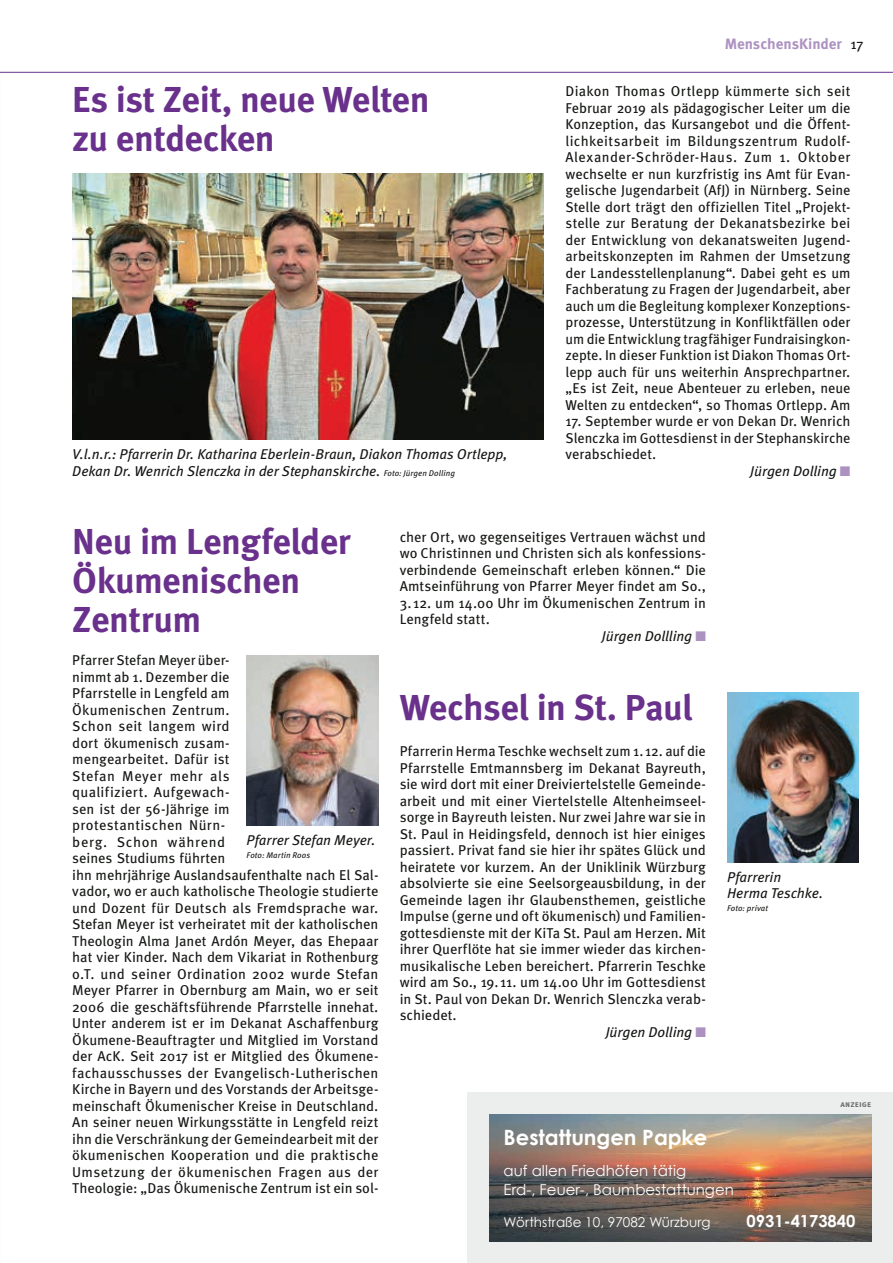
<style>
.page{position:relative;width:893px;height:1263px;background:#fff}
.page>*{position:absolute;margin:0;border:0;box-sizing:border-box;transform-origin:0 0}
.t1{font:700 36px/39px "Meta Pro";letter-spacing:-.015em;color:#69318b}
.t2{font:700 21.15px "Century Gothic";color:#fff}
.t3{font:700 16.65px "Century Gothic";letter-spacing:-.005em;color:#fff}
.t4{font:15px/18.1px "Century Gothic";color:#fff}
.t5{font:700 15px "Meta Pro";letter-spacing:-.005em;color:#ad92c1}
.t6{font:14.25px/16.5px "Meta Pro";color:#141713;text-align:justify}
.t7{font:italic 14.25px/16.5px "Meta Pro";letter-spacing:-.005em;color:#141713}
.t8{font:13.5px "Century Gothic";letter-spacing:.005em;color:#fff}
.t9{font:700 8.7px "Meta Pro";letter-spacing:.005em;color:#6f7171}
.t10{font:italic 8.25px "Meta Pro";letter-spacing:.015em;color:#141713}
.s1{font-size:8.25px}
.s2{color:#ad92c1}
</style>
<div class="page">
<div style="left:468px;top:1093px;width:425px;height:170px;background:#eceded"></div>
<img style="left:72px;top:174px;width:471px;height:266px">
<img style="left:727px;top:692px;width:132px;height:170px">
<img style="left:247px;top:655px;width:131px;height:170px">
<hr style="left:0;top:72px;width:893px;height:1px;background:#69318b">
<img style="left:489px;top:1114px;width:383px;height:128px">
<h1 class="t1" style="left:72px;top:78px;width:359px">Es ist Zeit, neue Welten zu entdecken</h1>
<p class="t7" style="left:72px;top:445px;width:437px">V.l.n.r.: Pfarrerin Dr. Katharina Eberlein-Braun, Diakon Thomas Ortlepp,<br>Dekan Dr. Wenrich Slenczka in der Stephanskirche. <span class="s1">Foto: Jürgen Dolling</span></p>
<p class="t5" style="left:725px;top:32px;width:119px">MenschensKinder</p>
<p class="t6" style="left:850px;top:35px;width:15px">17</p>
<p class="t6" style="left:566px;top:82px;width:286px">Diakon Thomas Ortlepp kümmerte sich seit Februar 2019 als pädagogischer Leiter um die Konzeption, das Kursangebot und die Öffent&shy;lichkeitsarbeit im Bildungszentrum Rudolf-Alexander-Schröder-Haus. Zum 1. Oktober wechselte er nun kurzfristig ins Amt für Evan&shy;gelische Jugendarbeit (AfJ) in Nürnberg. Seine Stelle dort trägt den offiziellen Titel „Projekt&shy;stelle zur Beratung der Dekanatsbezirke bei der Entwicklung von dekanatsweiten Jugend&shy;arbeitskonzepten im Rahmen der Umsetzung der Landesstellenplanung“. Dabei geht es um Fachberatung zu Fragen der Jugendarbeit, aber auch um die Begleitung komplexer Konzeptions&shy;prozesse, Unterstützung in Konfliktfällen oder um die Entwicklung tragfähiger Fundraisingkon&shy;zepte. In dieser Funktion ist Diakon Thomas Ort&shy;lepp auch für uns weiterhin Ansprechpartner. „Es ist Zeit, neue Abenteuer zu erleben, neue Welten zu entdecken“, so Thomas Ortlepp. Am</p>
<p class="t6" style="left:566px;top:412px;width:286px">17. September wurde er von Dekan Dr. Wenrich</p>
<p class="t6" style="left:566px;top:428px;width:286px">Slenczka im Gottesdienst in der Stephanskirche</p>
<p class="t6" style="left:566px;top:445px;width:92px">verabschiedet.</p>
<p class="t7" style="left:750px;top:461px;width:102px">Jürgen Dolling <span class="s2">■</span></p>
<h1 class="t1" style="left:72px;top:519px;width:280px">Neu im Lengfelder<br>Ökumenischen<br>Zentrum</h1>
<p class="t6" style="left:72px;top:651px;width:308px;text-align:left">Pfarrer Stefan Meyer über-<br>nimmt ab 1. Dezember die<br>Pfarrstelle in Lengfeld am<br>Ökumenischen Zentrum.<br>Schon seit langem wird<br>dort ökumenisch zusam-<br>mengearbeitet. Dafür ist<br>Stefan Meyer mehr als<br>qualifiziert. Aufgewach-<br>sen ist der 56-Jährige im<br>protestantischen Nürn-<br>berg. Schon während<br>seines Studiums führten<br>ihn mehrjährige Auslandsaufenthalte nach El Sal&shy;vador, wo er auch katholische Theologie studierte und Dozent für Deutsch als Fremdsprache war.<br>Stefan Meyer ist verheiratet mit der katholischen Theologin Alma Janet Ardón Meyer, das Ehepaar hat vier Kinder. Nach dem Vikariat in Rothenburg o.T. und seiner Ordination 2002 wurde Stefan Meyer Pfarrer in Obernburg am Main, wo er seit 2006 die geschäftsführende Pfarrstelle innehat.<br>Unter anderem ist er im Dekanat Aschaffenburg Ökumene-Beauftragter und Mitglied im Vorstand der AcK. Seit 2017 ist er Mitglied des Ökumene&shy;fachausschusses der Evangelisch-Lutherischen Kirche in Bayern und des Vorstands der Arbeitsge&shy;meinschaft Ökumenischer Kreise in Deutschland.<br>An seiner neuen Wirkungsstätte in Lengfeld reizt ihn die Verschränkung der Gemeindearbeit mit der ökumenischen Kooperation und die praktische Umsetzung der ökumenischen Fragen aus der Theologie: „Das Ökumenische Zentrum ist ein sol-</p>
<p class="t7" style="left:247px;top:831px;width:130px">Pfarrer Stefan Meyer.</p>
<p class="t10" style="left:247px;top:848px;width:65px">Foto: Martin Roos</p>
<p class="t6" style="left:400px;top:527px;width:308px">cher Ort, wo gegenseitiges Vertrauen wächst und wo Christinnen und Christen sich als konfessions&shy;verbindende Gemeinschaft erleben können.“ Die Amtseinführung von Pfarrer Meyer findet am So.,</p>
<p class="t6" style="left:400px;top:593px;width:308px">3. 12. um 14.00 Uhr im Ökumenischen Zentrum in</p>
<p class="t6" style="left:400px;top:610px;width:92px">Lengfeld statt.</p>
<p class="t7" style="left:602px;top:626px;width:105px">Jürgen Dollling <span class="s2">■</span></p>
<h1 class="t1" style="left:400px;top:685px;width:294px">Wechsel in St. Paul</h1>
<p class="t6" style="left:400px;top:742px;width:308px">Pfarrerin Herma Teschke wechselt zum 1. 12. auf die</p>
<p class="t6" style="left:400px;top:758px;width:308px">Pfarrstelle Emtmannsberg im Dekanat Bayreuth,</p>
<p class="t6" style="left:400px;top:775px;width:308px">sie wird dort mit einer Dreiviertelstelle Gemeinde-</p>
<p class="t6" style="left:400px;top:791px;width:308px">arbeit und mit einer Viertelstelle Altenheimseel-</p>
<p class="t6" style="left:400px;top:808px;width:308px">sorge in Bayreuth leisten. Nur zwei Jahre war sie in</p>
<p class="t6" style="left:400px;top:824px;width:308px">St. Paul in Heidingsfeld, dennoch ist hier einiges</p>
<p class="t6" style="left:400px;top:841px;width:308px">passiert. Privat fand sie hier ihr spätes Glück und</p>
<p class="t6" style="left:400px;top:857px;width:308px">heiratete vor kurzem. An der Uniklinik Würzburg</p>
<p class="t6" style="left:400px;top:874px;width:308px">absolvierte sie eine Seelsorgeausbildung, in der</p>
<p class="t6" style="left:400px;top:890px;width:308px">Gemeinde lagen ihr Glaubensthemen, geistliche</p>
<p class="t6" style="left:400px;top:907px;width:308px">Impulse (gerne und oft ökumenisch) und Familien-</p>
<p class="t6" style="left:400px;top:923px;width:308px">gottesdienste mit der KiTa St. Paul am Herzen. Mit</p>
<p class="t6" style="left:400px;top:940px;width:308px">ihrer Querflöte hat sie immer wieder das kirchen-</p>
<p class="t6" style="left:400px;top:956px;width:308px">musikalische Leben bereichert. Pfarrerin Teschke</p>
<p class="t6" style="left:400px;top:973px;width:308px">wird am So., 19. 11. um 14.00 Uhr im Gottesdienst</p>
<p class="t6" style="left:400px;top:989px;width:308px">in St. Paul von Dekan Dr. Wenrich Slenczka verab-</p>
<p class="t6" style="left:400px;top:1006px;width:59px">schiedet.</p>
<p class="t7" style="left:606px;top:1022px;width:102px">Jürgen Dolling <span class="s2">■</span></p>
<p class="t7" style="left:727px;top:868px;width:98px">Pfarrerin<br>Herma Teschke.</p>
<p class="t10" style="left:727px;top:902px;width:42px">Foto: privat</p>
<p class="t9" style="left:840px;top:1097px;width:32px">anzeige</p>
<h2 class="t2" style="left:504px;top:1121px;width:205px">Bestattungen Papke</h2>
<p class="t4" style="left:504px;top:1162px;width:232px">auf allen Friedhöfen tätig<br>Erd-, Feuer-, Baumbestattungen</p>
<p class="t8" style="left:504px;top:1212px;width:209px">Wörthstraße 10, 97082 Würzburg</p>
<p class="t3" style="left:746px;top:1208px;width:110px">0931-4173840</p>
</div>
